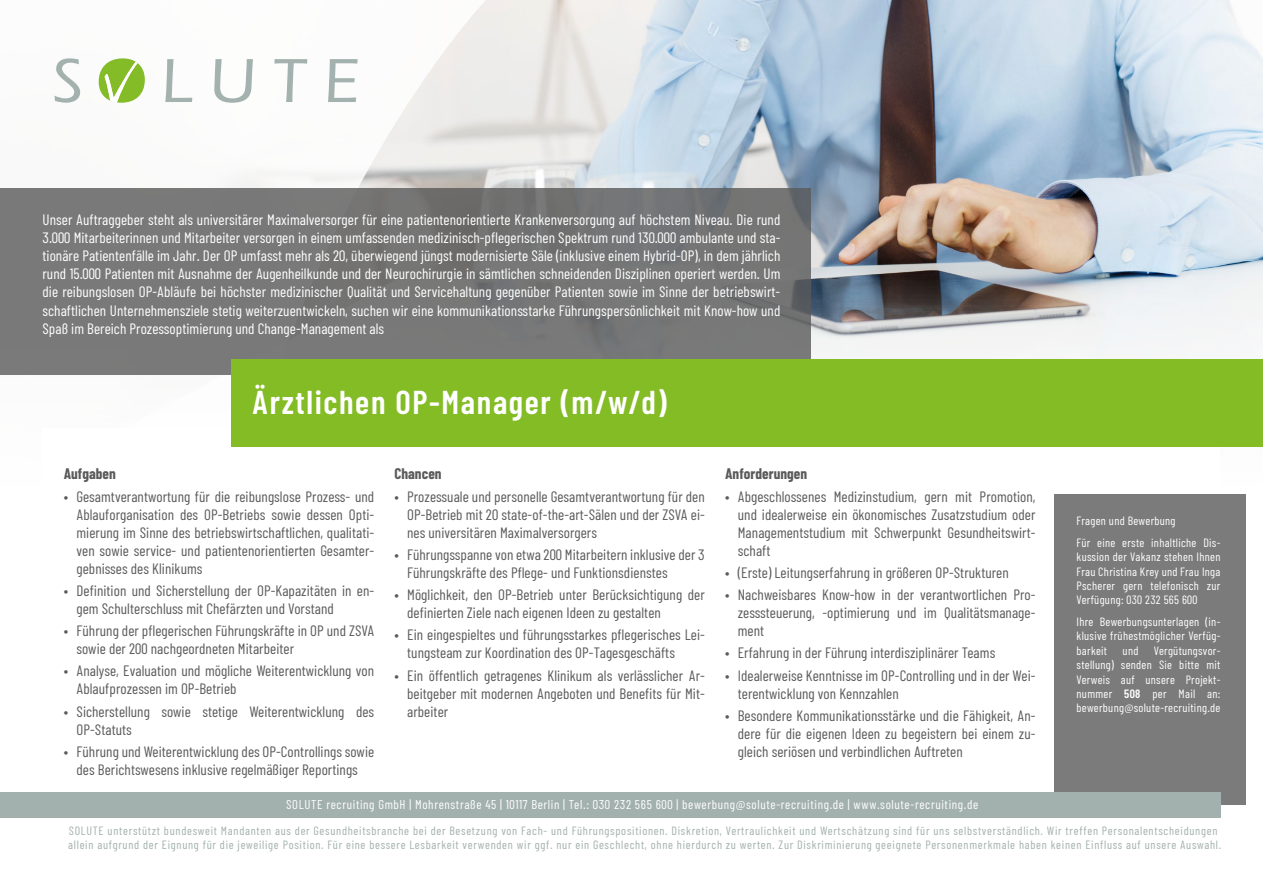
<style>
.page{position:relative;width:1263px;height:893px;background:#fff}
.page>*{position:absolute;margin:0;border:0;box-sizing:border-box;transform-origin:0 0}
.t1{font:600 33px "Barlow Condensed";letter-spacing:.05em;color:#fff}
.t2{font:15px/18px "Barlow Condensed";letter-spacing:.005em;color:#5a5a5a}
.t3{font:15px/18px "Barlow Condensed";letter-spacing:.005em;color:#fff;text-align:justify}
.t4{font:700 15px "Barlow Condensed";letter-spacing:.005em;color:#5a5a5a}
.t5{font:12.75px "Barlow Condensed";letter-spacing:.05em;color:#fff}
.t6{font:12px/14.4px "Barlow Condensed";letter-spacing:.06em;color:#a3b1ae}
.t7{font:12px/14.4px "Barlow Condensed";letter-spacing:.025em;color:#fff;text-align:justify}
.s1{font-weight:600}
</style>
<div class="page">
<img style="left:486px;top:0;width:776px;height:235px">
<svg style="left:0;top:0;width:486px;height:189px"></svg>
<img style="left:231px;top:235px;width:1032px;height:583px">
<div style="left:43px;top:428px;width:1177px;height:465px;background:#fff"></div>
<div style="left:0;top:189px;width:810px;height:186px;background:#787878"></div>
<div style="left:1054px;top:494px;width:192px;height:311px;background:#7b7b7b"></div>
<div style="left:232px;top:359px;width:1031px;height:87px;background:#84bc26"></div>
<div style="left:0;top:792px;width:1220px;height:26px;background:#a3b1ae"></div>
<svg style="left:165px;top:59px;width:193px;height:44px"></svg>
<svg style="left:99px;top:58px;width:46px;height:45px"></svg>
<svg style="left:55px;top:58px;width:25px;height:45px"></svg>
<p class="t3" style="left:43px;top:211px;width:739px">Unser Auftraggeber steht als universitärer Maximalversorger für eine patientenorientierte Krankenversorgung auf höchstem Niveau. Die rund 3.000 Mitarbeiterinnen und Mitarbeiter versorgen in einem umfassenden medizinisch-pflegerischen Spektrum rund 130.000 ambulante und sta&shy;tionäre Patientenfälle im Jahr. Der OP umfasst mehr als 20, überwiegend jüngst modernisierte Säle (inklusive einem Hybrid-OP), in dem jährlich rund 15.000 Patienten mit Ausnahme der Augenheilkunde und der Neurochirurgie in sämtlichen schneidenden Disziplinen operiert werden. Um die reibungslosen OP-Abläufe bei höchster medizinischer Qualität und Servicehaltung gegenüber Patienten sowie im Sinne der betriebswirt&shy;schaftlichen Unternehmensziele stetig weiterzuentwickeln, suchen wir eine kommunikationsstarke Führungspersönlichkeit mit Know-how und Spaß im Bereich Prozessoptimierung und Change-Management als</p>
<h1 class="t1" style="left:252px;top:381px;width:416px">Ärztlichen OP-Manager (m/w/d)</h1>
<p class="t4" style="left:64px;top:465px;width:54px">Aufgaben</p>
<p class="t2" style="left:77px;top:487px;width:299px;text-align:justify;text-indent:-13px">• Gesamtverantwortung für die reibungslose Prozess- und Ablauforganisation des OP-Betriebs sowie dessen Opti&shy;mierung im Sinne des betriebswirtschaftlichen, qualitati&shy;ven sowie service- und patientenorientierten Gesamter&shy;gebnisses des Klinikums</p>
<p class="t2" style="left:77px;top:581px;width:299px;text-indent:-13px">• Definition und Sicherstellung der OP-Kapazitäten in en&shy;gem Schulterschluss mit Chefärzten und Vorstand</p>
<p class="t2" style="left:77px;top:621px;width:299px;text-indent:-13px">• Führung der pflegerischen Führungskräfte in OP und ZSVA sowie der 200 nachgeordneten Mitarbeiter</p>
<p class="t2" style="left:77px;top:661px;width:299px;text-indent:-13px">• Analyse, Evaluation und mögliche Weiterentwicklung von<br>Ablaufprozessen im OP-Betrieb</p>
<p class="t2" style="left:77px;top:702px;width:299px;text-indent:-13px">• Sicherstellung sowie stetige Weiterentwicklung des<br>OP-Statuts</p>
<p class="t2" style="left:64px;top:742px;width:312px;text-align:center">• Führung und Weiterentwicklung des OP-Controllings sowie des Berichtswesens inklusive regelmäßiger Reportings</p>
<p class="t4" style="left:394px;top:465px;width:49px">Chancen</p>
<p class="t2" style="left:407px;top:487px;width:299px;text-align:justify;text-indent:-13px">• Prozessuale und personelle Gesamtverantwortung für den OP-Betrieb mit 20 state-of-the-art-Sälen und der ZSVA ei&shy;nes universitären Maximalversorgers</p>
<p class="t2" style="left:407px;top:545px;width:299px;text-indent:-13px">• Führungsspanne von etwa 200 Mitarbeitern inklusive der 3<br>Führungskräfte des Pflege- und Funktionsdienstes</p>
<p class="t2" style="left:407px;top:585px;width:299px;text-indent:-13px">• Möglichkeit, den OP-Betrieb unter Berücksichtigung der definierten Ziele nach eigenen Ideen zu gestalten</p>
<p class="t2" style="left:407px;top:625px;width:299px;text-indent:-13px">• Ein eingespieltes und führungsstarkes pflegerisches Lei&shy;tungsteam zur Koordination des OP-Tagesgeschäfts</p>
<p class="t2" style="left:407px;top:666px;width:299px;text-align:justify;text-indent:-13px">• Ein öffentlich getragenes Klinikum als verlässlicher Ar&shy;beitgeber mit modernen Angeboten und Benefits für Mit&shy;arbeiter</p>
<p class="t4" style="left:725px;top:465px;width:84px">Anforderungen</p>
<p class="t2" style="left:738px;top:487px;width:299px;text-align:justify;text-indent:-13px">• Abgeschlossenes Medizinstudium, gern mit Promotion, und idealerweise ein ökonomisches Zusatzstudium oder Managementstudium mit Schwerpunkt Gesundheitswirt&shy;schaft</p>
<p class="t2" style="left:725px;top:563px;width:285px">• (Erste) Leitungserfahrung in größeren OP-Strukturen</p>
<p class="t2" style="left:738px;top:585px;width:299px;text-align:justify;text-indent:-13px">• Nachweisbares Know-how in der verantwortlichen Pro&shy;zesssteuerung, -optimierung und im Qualitätsmanage&shy;ment</p>
<p class="t2" style="left:725px;top:643px;width:272px">• Erfahrung in der Führung interdisziplinärer Teams</p>
<p class="t2" style="left:738px;top:666px;width:299px;text-indent:-13px">• Idealerweise Kenntnisse im OP-Controlling und in der Wei&shy;terentwicklung von Kennzahlen</p>
<p class="t2" style="left:738px;top:706px;width:299px;text-align:justify;text-indent:-13px">• Besondere Kommunikationsstärke und die Fähigkeit, An&shy;dere für die eigenen Ideen zu begeistern bei einem zu&shy;gleich seriösen und verbindlichen Auftreten</p>
<p class="t5" style="left:286px;top:797px;width:693px">SOLUTE recruiting GmbH | Mohrenstraße 45 | 10117 Berlin | Tel.: 030 232 565 600 | bewerbung@solute-recruiting.de | www.solute-recruiting.de</p>
<p class="t7" style="left:1076px;top:510px;width:145px;line-height:21.6px">Fragen und Bewerbung<br>Für eine erste inhaltliche Dis-</p>
<p class="t7" style="left:1076px;top:549px;width:145px">kussion der Vakanz stehen Ihnen Frau Christina Krey und Frau Inga Pscherer gern telefonisch zur Verfügung: 030 232 565 600</p>
<p class="t7" style="left:1076px;top:614px;width:145px">Ihre Bewerbungsunterlagen (in&shy;klusive frühestmöglicher Verfüg&shy;barkeit</p>
<p class="t7" style="left:1076px;top:643px;width:145px;text-indent:77px">Vergütungsvor&shy;stellung) senden Sie bitte mit Verweis auf unsere Projekt&shy;nummer <span class="s1">508</span> per Mail an: bewerbung@solute-recruiting.de</p>
<p class="t7" style="left:1123px;top:643px;width:17px">und</p>
<p class="t6" style="left:68px;top:823px;width:1154px">SOLUTE unterstützt bundesweit Mandanten aus der Gesundheitsbranche bei der Besetzung von Fach- und Führungspositionen. Diskretion, Vertraulichkeit und Wertschätzung sind für uns selbstverständlich. Wir treffen Personalentscheidungen allein aufgrund der Eignung für die jeweilige Position. Für eine bessere Lesbarkeit verwenden wir ggf. nur ein Geschlecht, ohne hierdurch zu werten. Zur Diskriminierung geeignete Personenmerkmale haben keinen Einfluss auf unsere Auswahl.</p>
</div>
